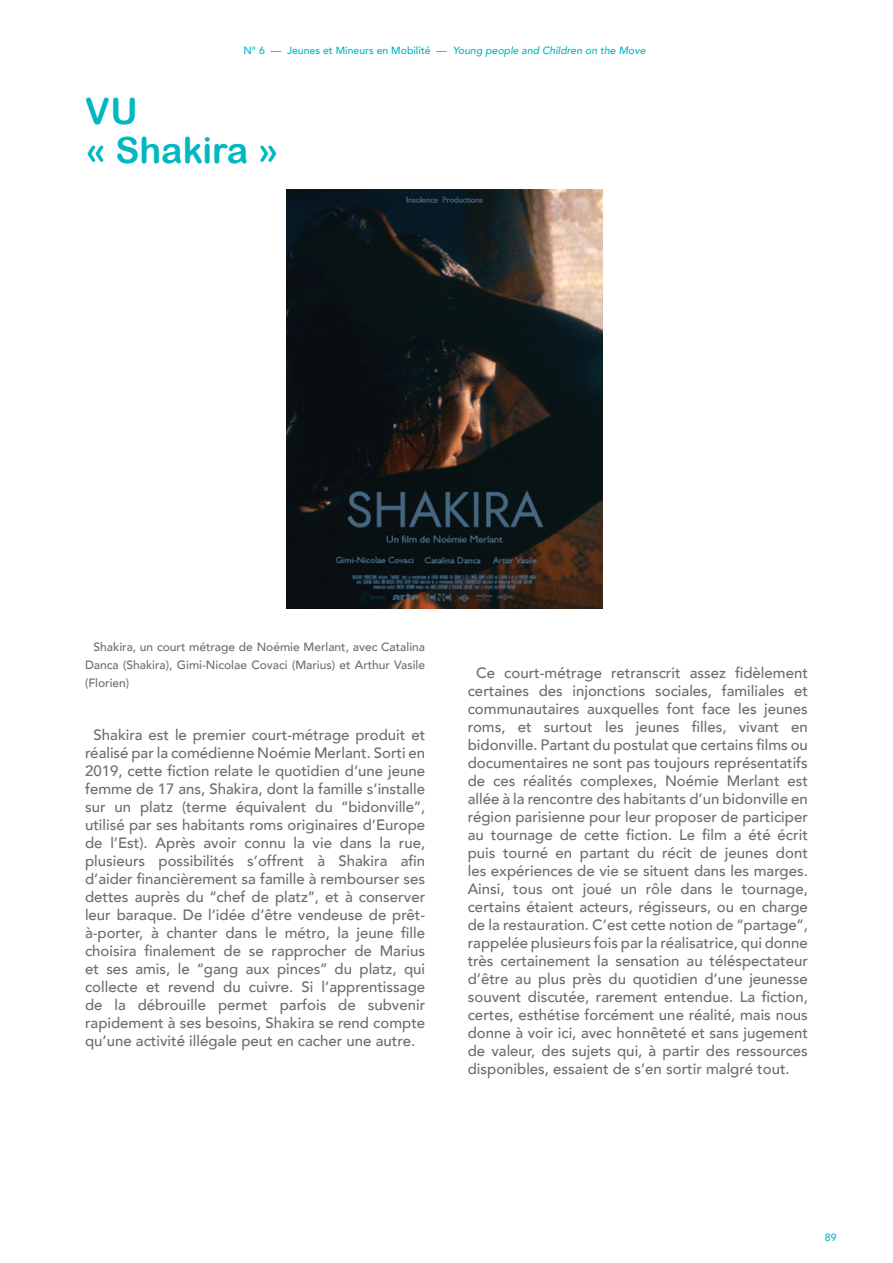
<style>
.page{position:relative;width:893px;height:1263px;background:#fff}
.page>*{position:absolute;margin:0;border:0;box-sizing:border-box;transform-origin:0 0}
.t1{font:36px/39px "Arial Rounded MT Bold";color:#00b7c2}
.t2{font:500 15px/18px "Avenir";color:#6c6d70;text-align:justify}
.t3{font:500 12px/18px "Avenir";color:#6c6d70;text-align:justify}
.t4{font:italic 500 10.5px "Avenir";color:#00b7c2}
.t5{font:500 10.5px "Avenir";color:#00b7c2}
.s1{font-style:normal}
.s2{font-style:inherit}
</style>
<div class="page">
<img style="left:286px;top:189px;width:317px;height:420px">
<p class="t4" style="left:244px;top:44px;width:403px"><span class="s1">N° 6 — Jeunes et Mineurs en Mobilité —</span> Young people and Children on the Move</p>
<p class="t1" style="left:85px;top:91px;width:195px"><span class="s2">VU<br></span>« Shakira »</p>
<p class="t3" style="left:85px;top:637px;width:342px;text-indent:9px">Shakira, un court métrage de Noémie Merlant, avec Catalina Danca (Shakira), Gimi-Nicolae Covaci (Marius) et Arthur Vasile (Florien)</p>
<p class="t2" style="left:85px;top:725px;width:342px;text-indent:9px">Shakira est le premier court-métrage produit et réalisé par la comédienne Noémie Merlant. Sorti en 2019, cette fiction relate le quotidien d’une jeune femme de 17 ans, Shakira, dont la famille s’installe sur un platz (terme équivalent du ‘‘bidonville’’, utilisé par ses habitants roms originaires d’Europe de l’Est). Après avoir connu la vie dans la rue, plusieurs possibilités s’offrent à Shakira afin d’aider financièrement sa famille à rembourser ses dettes auprès du ‘‘chef de platz’’, et à conserver leur baraque. De l’idée d’être vendeuse de prêt&shy;à-porter, à chanter dans le métro, la jeune fille choisira finalement de se rapprocher de Marius et ses amis, le ‘‘gang aux pinces’’ du platz, qui collecte et revend du cuivre. Si l’apprentissage de la débrouille permet parfois de subvenir rapidement à ses besoins, Shakira se rend compte qu’une activité illégale peut en cacher une autre.</p>
<p class="t2" style="left:468px;top:662px;width:342px;text-indent:9px">Ce court-métrage retranscrit assez fidèlement certaines des injonctions sociales, familiales et communautaires auxquelles font face les jeunes roms, et surtout les jeunes filles, vivant en bidonville. Partant du postulat que certains films ou documentaires ne sont pas toujours représentatifs de ces réalités complexes, Noémie Merlant est allée à la rencontre des habitants d’un bidonville en région parisienne pour leur proposer de participer au tournage de cette fiction. Le film a été écrit puis tourné en partant du récit de jeunes dont les expériences de vie se situent dans les marges.<br>Ainsi, tous ont joué un rôle dans le tournage, certains étaient acteurs, régisseurs, ou en charge de la restauration. C’est cette notion de ‘‘partage’’, rappelée plusieurs fois par la réalisatrice, qui donne très certainement la sensation au téléspectateur d’être au plus près du quotidien d’une jeunesse souvent discutée, rarement entendue. La fiction, certes, esthétise forcément une réalité, mais nous donne à voir ici, avec honnêteté et sans jugement de valeur, des sujets qui, à partir des ressources disponibles, essaient de s’en sortir malgré tout.</p>
<p class="t5" style="left:825px;top:1228px;width:13px">89</p>
</div>
